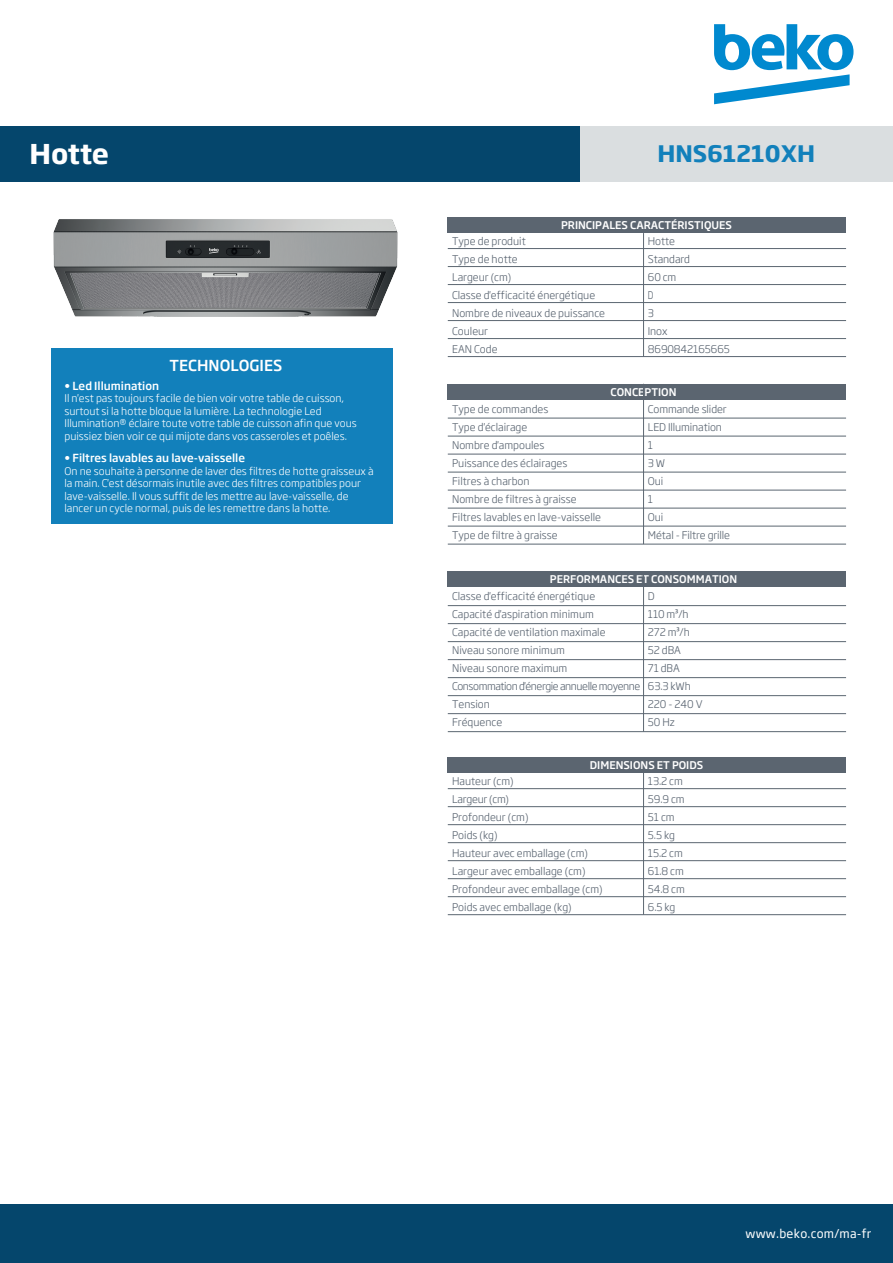
<style>
.page{position:relative;width:893px;height:1263px;background:#fff}
.page>*{position:absolute;margin:0;border:0;box-sizing:border-box;transform-origin:0 0}
.t1{font:700 27px "Soho Gothic Pro";letter-spacing:-.01em;color:#fff}
.t2{font:700 22.5px "Soho Gothic Pro";color:#1280bb}
.t3{font:500 15px "Soho Gothic Pro";color:#fff}
.t4{font:12px "Soho Gothic Pro";letter-spacing:.02em;color:#fff}
.t5{font:500 11.1px "Soho Gothic Pro";color:#fff}
.t6{font:300 10.5px "Soho Gothic Pro";color:#545f6c}
.t7{font:300 10.5px/12.6px "Soho Gothic Pro";color:#fff}
.t8{font:500 10.5px "Soho Gothic Pro";color:#fff}
.t9{font:300 10.5px/18px "Soho Gothic Pro";letter-spacing:-.04em;color:#545f6c}
.t10{font:300 10.5px "Soho Gothic Pro";letter-spacing:-.02em;color:#545f6c}
.t11{font:300 10.5px "Soho Gothic Pro";color:#545f6c;scale:.81 1}
.s1{font-family:"Myriad Pro";font-weight:400}
</style>
<div class="page">
<svg style="left:714px;top:24px;width:139px;height:80px"></svg>
<div style="left:0;top:127px;width:580px;height:55px;background:#05466c"></div>
<div style="left:580px;top:127px;width:313px;height:55px;background:#dadee0"></div>
<hr style="left:448px;top:248px;width:398px;height:1px;background:#5b6671">
<hr style="left:643px;top:233px;width:1px;height:124px;background:#5b6671">
<div style="left:448px;top:217px;width:398px;height:16px;background:#5b6570"></div>
<hr style="left:448px;top:266px;width:398px;height:1px;background:#5b6671">
<hr style="left:448px;top:284px;width:398px;height:1px;background:#5b6671">
<hr style="left:448px;top:302px;width:398px;height:1px;background:#5b6671">
<hr style="left:448px;top:356px;width:398px;height:1px;background:#5b6671">
<hr style="left:448px;top:418px;width:398px;height:1px;background:#5b6671">
<div style="left:448px;top:384px;width:398px;height:15px;background:#5b6570"></div>
<hr style="left:643px;top:384px;width:1px;height:160px;background:#5b6671">
<hr style="left:448px;top:788px;width:398px;height:1px;background:#5b6671">
<div style="left:448px;top:757px;width:398px;height:16px;background:#5b6570"></div>
<hr style="left:643px;top:771px;width:1px;height:144px;background:#5b6671">
<hr style="left:448px;top:806px;width:398px;height:1px;background:#5b6671">
<hr style="left:448px;top:824px;width:398px;height:1px;background:#5b6671">
<div style="left:0;top:1203px;width:893px;height:60px;background:#05466c"></div>
<hr style="left:448px;top:436px;width:398px;height:1px;background:#5b6671">
<hr style="left:448px;top:454px;width:398px;height:1px;background:#5b6671">
<hr style="left:448px;top:842px;width:398px;height:1px;background:#5b6671">
<hr style="left:448px;top:860px;width:398px;height:1px;background:#5b6671">
<hr style="left:448px;top:878px;width:398px;height:1px;background:#5b6671">
<hr style="left:448px;top:320px;width:398px;height:1px;background:#5b6671">
<hr style="left:448px;top:338px;width:398px;height:1px;background:#5b6671">
<hr style="left:448px;top:605px;width:398px;height:1px;background:#5b6671">
<div style="left:448px;top:571px;width:398px;height:16px;background:#5b6570"></div>
<hr style="left:643px;top:571px;width:1px;height:161px;background:#5b6671">
<hr style="left:448px;top:623px;width:398px;height:1px;background:#5b6671">
<hr style="left:448px;top:641px;width:398px;height:1px;background:#5b6671">
<hr style="left:448px;top:472px;width:398px;height:1px;background:#5b6671">
<hr style="left:448px;top:490px;width:398px;height:1px;background:#5b6671">
<hr style="left:448px;top:659px;width:398px;height:1px;background:#5b6671">
<hr style="left:448px;top:677px;width:398px;height:1px;background:#5b6671">
<hr style="left:448px;top:695px;width:398px;height:1px;background:#5b6671">
<hr style="left:448px;top:896px;width:398px;height:1px;background:#5b6671">
<hr style="left:448px;top:914px;width:398px;height:1px;background:#5b6671">
<hr style="left:448px;top:508px;width:398px;height:1px;background:#5b6671">
<hr style="left:448px;top:526px;width:398px;height:1px;background:#5b6671">
<hr style="left:448px;top:544px;width:398px;height:1px;background:#5b6671">
<hr style="left:448px;top:713px;width:398px;height:1px;background:#5b6671">
<hr style="left:448px;top:731px;width:398px;height:1px;background:#5b6671">
<img style="left:53px;top:219px;width:345px;height:98px">
<div style="left:51px;top:348px;width:342px;height:176px;background:#1280bb"></div>
<h1 class="t1" style="left:30px;top:133px;width:81px">Hotte</h1>
<h2 class="t2" style="left:657px;top:135px;width:159px">HNS61210XH</h2>
<p class="t8" style="left:561px;top:217px;width:172px">PRINCIPALES CARACTÉRISTIQUES</p>
<p class="t8" style="left:624px;top:217px;width:49px">GENERAL</p>
<p class="t6" style="left:452px;top:234px;width:75px">Type de produit</p>
<p class="t6" style="left:648px;top:234px;width:29px">Hotte</p>
<p class="t6" style="left:452px;top:252px;width:67px">Type de hotte</p>
<p class="t6" style="left:648px;top:252px;width:44px">Standard</p>
<p class="t6" style="left:452px;top:270px;width:61px">Largeur (cm)</p>
<p class="t6" style="left:648px;top:270px;width:30px">60 cm</p>
<p class="t6" style="left:452px;top:288px;width:145px">Classe d'efficacité énergétique</p>
<p class="t11" style="left:648px;top:288px;width:8px">D</p>
<h3 class="t3" style="left:170px;top:354px;width:114px">TECHNOLOGIES</h3>
<p class="t5" style="left:64px;top:377px;width:96px">• Led Illumination</p>
<p class="t7" style="left:64px;top:392px;width:294px">Il n'est pas toujours facile de bien voir votre table de cuisson, surtout si la hotte bloque la lumière. La technologie Led Illumination® éclaire toute votre table de cuisson afin que vous puissiez bien voir ce qui mijote dans vos casseroles et poêles.</p>
<p class="t5" style="left:64px;top:449px;width:182px">• Filtres lavables au lave-vaisselle</p>
<p class="t7" style="left:64px;top:464px;width:311px">On ne souhaite à personne de laver des filtres de hotte graisseux à la main. C'est désormais inutile avec des filtres compatibles pour lave-vaisselle. Il vous suffit de les mettre au lave-vaisselle, de lancer un cycle normal, puis de les remettre dans la hotte.</p>
<p class="t6" style="left:452px;top:306px;width:154px">Nombre de niveaux de puissance</p>
<p class="t6" style="left:648px;top:306px;width:8px">3</p>
<p class="t6" style="left:452px;top:324px;width:37px">Couleur</p>
<p class="t6" style="left:648px;top:324px;width:21px">Inox</p>
<p class="t6" style="left:452px;top:342px;width:47px">EAN Code</p>
<p class="t6" style="left:648px;top:342px;width:84px">8690842165665</p>
<p class="t8" style="left:611px;top:384px;width:67px">CONCEPTION</p>
<p class="t6" style="left:452px;top:402px;width:98px">Type de commandes</p>
<p class="t6" style="left:648px;top:402px;width:80px">Commande slider</p>
<p class="t6" style="left:452px;top:420px;width:77px">Type d'éclairage</p>
<p class="t6" style="left:648px;top:420px;width:76px">LED Illumination</p>
<p class="t6" style="left:452px;top:438px;width:94px">Nombre d'ampoules</p>
<p class="t6" style="left:648px;top:438px;width:7px">1</p>
<p class="t6" style="left:452px;top:456px;width:117px">Puissance des éclairages</p>
<p class="t6" style="left:648px;top:456px;width:19px">3 W</p>
<p class="t6" style="left:452px;top:474px;width:79px">Filtres à charbon</p>
<p class="t6" style="left:648px;top:474px;width:17px">Oui</p>
<p class="t6" style="left:452px;top:492px;width:126px">Nombre de filtres à graisse</p>
<p class="t6" style="left:648px;top:492px;width:7px">1</p>
<p class="t6" style="left:452px;top:510px;width:151px">Filtres lavables en lave-vaisselle</p>
<p class="t6" style="left:648px;top:510px;width:17px">Oui</p>
<p class="t6" style="left:452px;top:528px;width:107px">Type de filtre à graisse</p>
<p class="t6" style="left:648px;top:528px;width:84px">Métal - Filtre grille</p>
<p class="t8" style="left:550px;top:571px;width:189px">PERFORMANCES ET CONSOMMATION</p>
<p class="t6" style="left:452px;top:590px;width:145px">Classe d'efficacité énergétique</p>
<p class="t6" style="left:648px;top:590px;width:8px">D</p>
<p class="t6" style="left:452px;top:608px;width:143px">Capacité d'aspiration minimum</p>
<p class="t6" style="left:648px;top:608px;width:42px">110 m<span class="s1">³</span>/h</p>
<p class="t6" style="left:452px;top:626px;width:155px">Capacité de ventilation maximale</p>
<p class="t6" style="left:648px;top:626px;width:43px">272 m<span class="s1">³</span>/h</p>
<p class="t6" style="left:452px;top:644px;width:114px">Niveau sonore minimum</p>
<p class="t6" style="left:648px;top:644px;width:35px">52 dBA</p>
<p class="t6" style="left:452px;top:662px;width:117px">Niveau sonore maximum</p>
<p class="t9" style="left:452px;top:659px;width:240px;text-indent:196px">71 dBA<br>Consommation d'énergie annuelle moyenne 63.3 kWh</p>
<p class="t6" style="left:452px;top:698px;width:39px">Tension</p>
<p class="t6" style="left:648px;top:698px;width:56px">220 - 240 V</p>
<p class="t6" style="left:452px;top:716px;width:52px">Fréquence</p>
<p class="t6" style="left:648px;top:716px;width:28px">50 Hz</p>
<p class="t6" style="left:452px;top:774px;width:63px">Hauteur (cm)</p>
<p class="t10" style="left:452px;top:792px;width:58px">Largeur (cm)</p>
<p class="t8" style="left:590px;top:757px;width:115px">DIMENSIONS ET POIDS</p>
<p class="t6" style="left:648px;top:792px;width:38px">59.9 cm</p>
<p class="t6" style="left:648px;top:774px;width:36px">13.2 cm</p>
<p class="t6" style="left:452px;top:810px;width:78px">Profondeur (cm)</p>
<p class="t6" style="left:648px;top:810px;width:28px">51 cm</p>
<p class="t6" style="left:452px;top:828px;width:47px">Poids (kg)</p>
<p class="t6" style="left:648px;top:828px;width:29px">5.5 kg</p>
<p class="t6" style="left:452px;top:846px;width:137px">Hauteur avec emballage (cm)</p>
<p class="t6" style="left:648px;top:846px;width:36px">15.2 cm</p>
<p class="t6" style="left:452px;top:864px;width:135px">Largeur avec emballage (cm)</p>
<p class="t6" style="left:648px;top:864px;width:38px">61.8 cm</p>
<p class="t6" style="left:452px;top:882px;width:152px">Profondeur avec emballage (cm)</p>
<p class="t6" style="left:648px;top:882px;width:39px">54.8 cm</p>
<p class="t6" style="left:452px;top:900px;width:121px">Poids avec emballage (kg)</p>
<p class="t6" style="left:648px;top:900px;width:29px">6.5 kg</p>
<p class="t4" style="left:745px;top:1224px;width:127px">www.beko.com/ma-fr</p>
</div>
